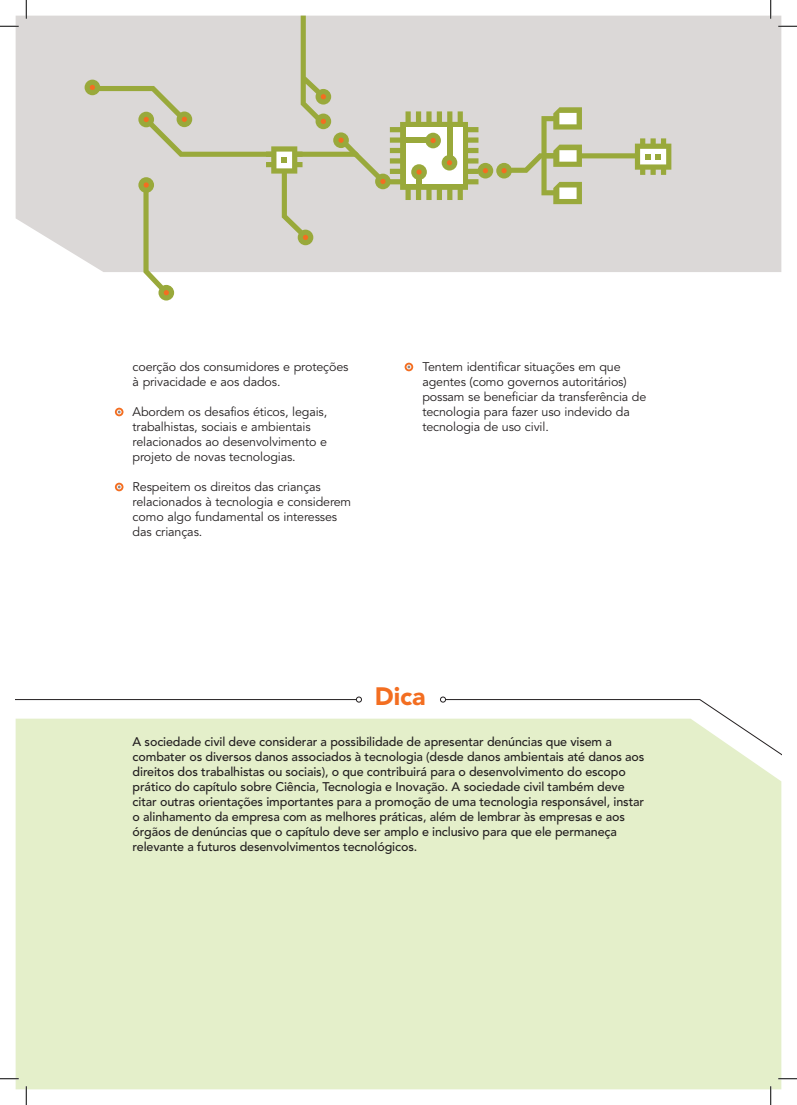
<style>
.page{position:relative;width:797px;height:1105px;background:#fff}
.page>*{position:absolute;margin:0;border:0;box-sizing:border-box;transform-origin:0 0}
.t1{font:900 25px "Avenir LT Std";color:#f36e21}
.t2{font:500 12.5px/15px "Avenir LT Std";letter-spacing:-.01em;color:#231f20}
.t3{font:12.5px/15px "Avenir LT Std";letter-spacing:-.01em;color:#231f20}
</style>
<div class="page">
<div style="left:16px;top:16px;width:765px;height:256px;background:#dbd8d7"></div>
<div style="left:16px;top:719px;width:765px;height:370px;background:#e4efca"></div>
<hr style="left:16px;top:699px;width:343px;height:1px;background:#231f20">
<svg style="left:356px;top:697px;width:5px;height:5px"></svg>
<svg style="left:440px;top:697px;width:341px;height:72px"></svg>
<svg style="left:115px;top:408px;width:8px;height:8px"></svg>
<svg style="left:117px;top:410px;width:5px;height:4px"></svg>
<svg style="left:115px;top:483px;width:8px;height:8px"></svg>
<svg style="left:117px;top:485px;width:5px;height:4px"></svg>
<svg style="left:404px;top:363px;width:9px;height:8px"></svg>
<svg style="left:406px;top:365px;width:5px;height:4px"></svg>
<svg style="left:85px;top:16px;width:586px;height:285px;background:#dad9d0"></svg>
<svg style="left:0;top:25px;width:19px;height:2px"></svg>
<svg style="left:778px;top:25px;width:19px;height:2px"></svg>
<svg style="left:0;top:1078px;width:19px;height:1px"></svg>
<svg style="left:778px;top:1078px;width:19px;height:1px"></svg>
<svg style="left:25px;top:0;width:2px;height:19px"></svg>
<svg style="left:25px;top:1086px;width:2px;height:19px"></svg>
<svg style="left:770px;top:0;width:1px;height:19px"></svg>
<svg style="left:770px;top:1086px;width:1px;height:19px"></svg>
<p class="t3" style="left:133px;top:360px;width:217px">coerção dos consumidores e proteções à privacidade e aos dados.</p>
<p class="t3" style="left:133px;top:405px;width:196px">Abordem os desafios éticos, legais, trabalhistas, sociais e ambientais relacionados ao desenvolvimento e projeto de novas tecnologias.</p>
<p class="t3" style="left:133px;top:480px;width:220px">Respeitem os direitos das crianças relacionados à tecnologia e considerem como algo fundamental os interesses das crianças.</p>
<p class="t3" style="left:422px;top:360px;width:225px">Tentem identificar situações em que agentes (como governos autoritários) possam se beneficiar da transferência de tecnologia para fazer uso indevido da tecnologia de uso civil.</p>
<h1 class="t1" style="left:375px;top:681px;width:52px">Dica</h1>
<p class="t2" style="left:133px;top:735px;width:513px">A sociedade civil deve considerar a possibilidade de apresentar denúncias que visem a combater os diversos danos associados à tecnologia (desde danos ambientais até danos aos direitos dos trabalhistas ou sociais), o que contribuirá para o desenvolvimento do escopo prático do capítulo sobre Ciência, Tecnologia e Inovação. A sociedade civil também deve citar outras orientações importantes para a promoção de uma tecnologia responsável, instar o alinhamento da empresa com as melhores práticas, além de lembrar às empresas e aos órgãos de denúncias que o capítulo deve ser amplo e inclusivo para que ele permaneça relevante a futuros desenvolvimentos tecnológicos.</p>
</div>
